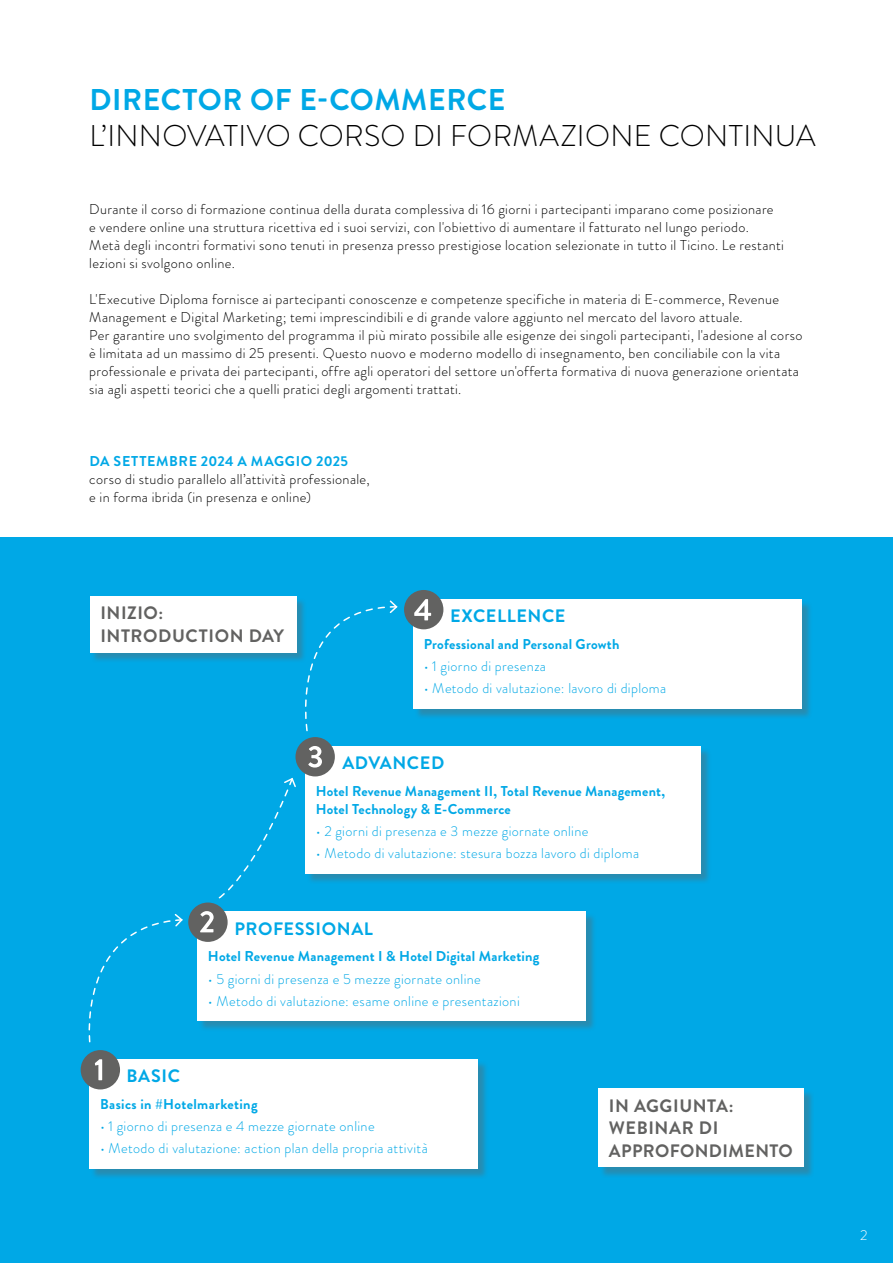
<style>
.page{position:relative;width:893px;height:1263px;background:#fff}
.page>*{position:absolute;margin:0;border:0;box-sizing:border-box;transform-origin:0 0}
.titel_light{font:300 30px "Brandon Grotesque";letter-spacing:.01em;color:#000}
.titel_bold{font:700 30px "Brandon Grotesque";letter-spacing:.02em;color:#00a8e6}
.untertitel{font:700 18px/22.5px "Brandon Grotesque";letter-spacing:.03em;color:#626261}
.t1{font:700 18px "Brandon Grotesque";letter-spacing:.035em;color:#00a8e6}
.lauftext_9_5pt{font:300 14.25px/18px "Brandon Grotesque";letter-spacing:.025em;color:#000}
.t2{font:300 14.25px "Brandon Grotesque";letter-spacing:.025em;color:#00a8e6}
.t3{font:700 14.25px/18px "Brandon Grotesque";letter-spacing:.015em;color:#00a8e6}
.untertitel_bvr{font:300 14.25px "Brandon Grotesque";color:#fff}
.s1{font-weight:700;color:#00a8e6}
</style>
<div class="page">
<div style="left:0;top:538px;width:893px;height:725px;background:#00a8e6"></div>
<div style="left:91px;top:597px;width:216px;height:66px;background:#626261;opacity:.4"></div>
<div style="left:90px;top:596px;width:206px;height:56px;background:#fff"></div>
<div style="left:599px;top:1089px;width:215px;height:89px;background:#626261;opacity:.4"></div>
<div style="left:598px;top:1088px;width:206px;height:79px;background:#fff"></div>
<svg style="left:88px;top:914px;width:95px;height:129px"></svg>
<svg style="left:288px;top:599px;width:110px;height:133px"></svg>
<svg style="left:218px;top:777px;width:78px;height:122px"></svg>
<div style="left:91px;top:1060px;width:398px;height:119px;background:#626261;opacity:.4"></div>
<div style="left:89px;top:1059px;width:389px;height:109px;background:#fff"></div>
<div style="left:199px;top:913px;width:398px;height:118px;background:#626261;opacity:.4"></div>
<div style="left:197px;top:911px;width:389px;height:110px;background:#fff"></div>
<div style="left:306px;top:747px;width:405px;height:137px;background:#626261;opacity:.4"></div>
<div style="left:305px;top:746px;width:396px;height:127px;background:#fff"></div>
<div style="left:414px;top:600px;width:399px;height:119px;background:#626261;opacity:.4"></div>
<div style="left:413px;top:599px;width:389px;height:109px;background:#fff"></div>
<div style="left:81px;top:1050px;width:39px;height:39px;background:#626261;border-radius:50%"></div>
<svg style="left:95px;top:1059px;width:7px;height:21px"></svg>
<div style="left:188px;top:902px;width:40px;height:40px;background:#626261;border-radius:50%"></div>
<svg style="left:200px;top:911px;width:14px;height:21px"></svg>
<div style="left:295px;top:737px;width:40px;height:39px;background:#626261;border-radius:50%"></div>
<svg style="left:308px;top:746px;width:14px;height:21px"></svg>
<div style="left:404px;top:590px;width:39px;height:39px;background:#626261;border-radius:50%"></div>
<svg style="left:414px;top:599px;width:17px;height:21px"></svg>
<p class="titel_bold" style="left:90px;top:79px;width:417px">DIRECTOR OF E-COMMERCE</p>
<p class="titel_light" style="left:90px;top:115px;width:728px">L’INNOVATIVO CORSO DI FORMAZIONE CONTINUA</p>
<p class="lauftext_9_5pt" style="left:89px;top:200px;width:696px">Durante il corso di formazione continua della durata complessiva di 16 giorni i partecipanti imparano come posizionare<br>e vendere online una struttura ricettiva ed i suoi servizi, con l'obiettivo di aumentare il fatturato nel lungo periodo.<br>Metà degli incontri formativi sono tenuti in presenza presso prestigiose location selezionate in tutto il Ticino. Le restanti lezioni si svolgono online.</p>
<p class="lauftext_9_5pt" style="left:89px;top:290px;width:715px">L'Executive Diploma fornisce ai partecipanti conoscenze e competenze specifiche in materia di E-commerce, Revenue Management e Digital Marketing; temi imprescindibili e di grande valore aggiunto nel mercato del lavoro attuale.<br>Per garantire uno svolgimento del programma il più mirato possibile alle esigenze dei singoli partecipanti, l'adesione al corso è limitata ad un massimo di 25 presenti. Questo nuovo e moderno modello di insegnamento, ben conciliabile con la vita professionale e privata dei partecipanti, offre agli operatori del settore un'offerta formativa di nuova generazione orientata sia agli aspetti teorici che a quelli pratici degli argomenti trattati.</p>
<p class="lauftext_9_5pt" style="left:89px;top:452px;width:282px"><span class="s1">DA SETTEMBRE 2024 A MAGGIO 2025 </span>corso di studio parallelo all’attività professionale, e in forma ibrida (in presenza e online)</p>
<p class="untertitel" style="left:100px;top:602px;width:185px">INIZIO:<br>INTRODUCTION DAY</p>
<p class="t1" style="left:450px;top:603px;width:117px">EXCELLENCE</p>
<p class="t3" style="left:424px;top:635px;width:197px">Professional and Personal Growth</p>
<p class="t2" style="left:424px;top:656px;width:124px">• 1 giorno di presenza</p>
<p class="t2" style="left:424px;top:679px;width:244px">• Metodo di valutazione: lavoro di diploma</p>
<p class="t1" style="left:342px;top:750px;width:103px">ADVANCED</p>
<p class="t3" style="left:316px;top:782px;width:351px">Hotel Revenue Management II, Total Revenue Management,<br>Hotel Technology &amp; E-Commerce</p>
<p class="t2" style="left:316px;top:821px;width:274px">• 2 giorni di presenza e 3 mezze giornate online</p>
<p class="t2" style="left:316px;top:844px;width:325px">• Metodo di valutazione: stesura bozza lavoro di diploma</p>
<p class="t1" style="left:234px;top:916px;width:140px">PROFESSIONAL</p>
<p class="t3" style="left:208px;top:948px;width:333px">Hotel Revenue Management I &amp; Hotel Digital Marketing</p>
<p class="t2" style="left:208px;top:969px;width:274px">• 5 giorni di presenza e 5 mezze giornate online</p>
<p class="t2" style="left:208px;top:991px;width:313px">• Metodo di valutazione: esame online e presentazioni</p>
<p class="t1" style="left:127px;top:1063px;width:55px">BASIC</p>
<p class="t3" style="left:100px;top:1095px;width:159px">Basics in #Hotelmarketing</p>
<p class="t2" style="left:100px;top:1116px;width:276px">• 1 giorno di presenza e 4 mezze giornate online</p>
<p class="t2" style="left:100px;top:1139px;width:329px">• Metodo di valutazione: action plan della propria attività</p>
<p class="untertitel" style="left:609px;top:1094px;width:185px">IN AGGIUNTA:<br>WEBINAR DI<br>APPROFONDIMENTO</p>
<p class="untertitel_bvr" style="left:860px;top:1225px;width:9px">2</p>
</div>
